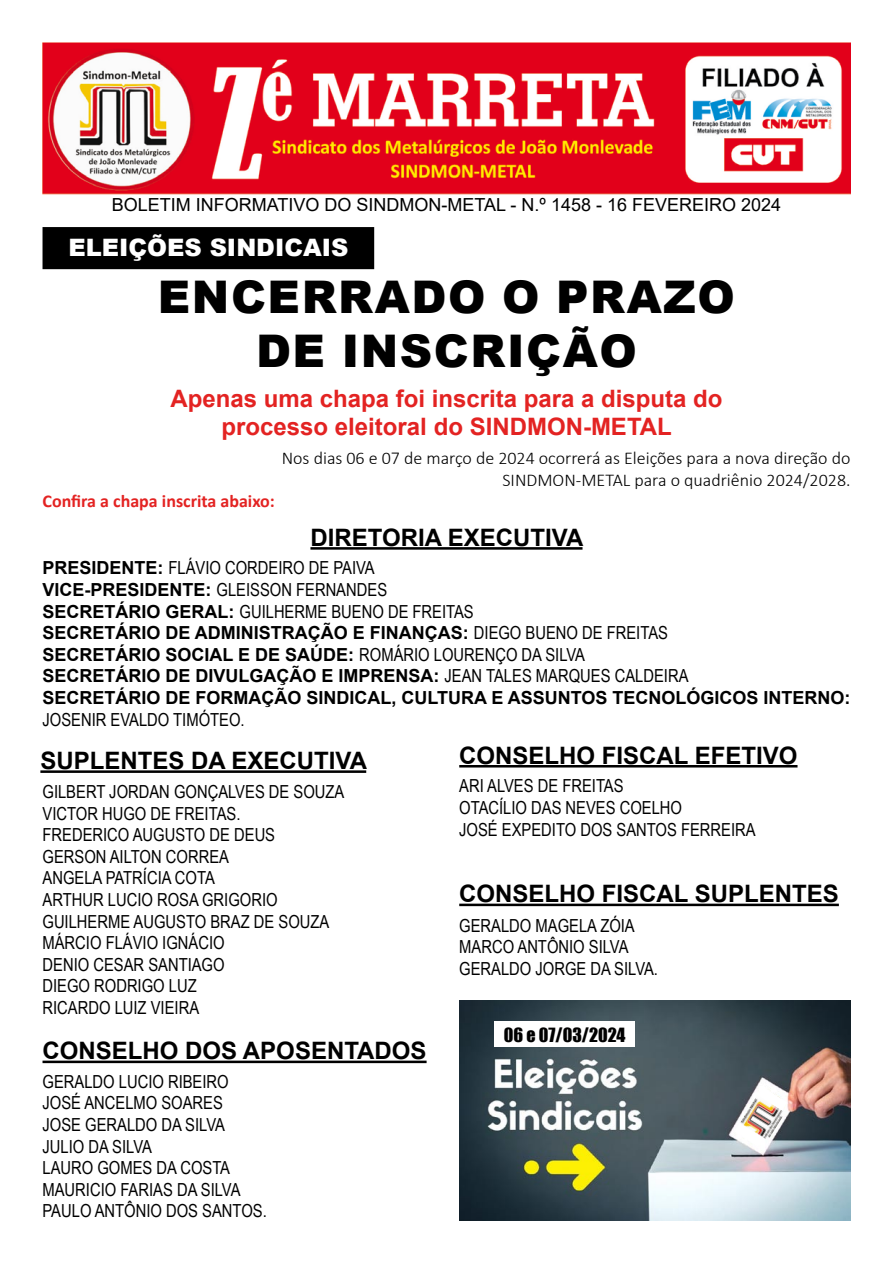
<style>
.page{position:relative;width:893px;height:1263px;background:#fff}
.page>*{position:absolute;margin:0;border:0;box-sizing:border-box;transform-origin:0 0}
.t1{font:900 45px/54px "Arial";letter-spacing:.035em;color:#000;text-align:center}
.t2{font:700 24px "Arial";color:#000}
.t3{font:700 24px/28.8px "Arial";color:#e32322;text-align:center}
.t4{font:900 24px "Arial";color:#fff}
.t5{font:18px/21.6px "Arial Narrow";color:#000}
.t6{font:700 18px/21.6px "Arial";color:#000}
.t7{font:300 18px/21.6px "Calibri";color:#000;text-align:right}
.t8{font:18px "Arial";color:#000}
.t9{font:700 18px "Calibri";color:#e32322}
.t10{font:18px "Impact";color:#000}
.s1{font-family:"Arial";font-weight:700}
.s2{font-family:"Arial Narrow";font-weight:400}
</style>
<div class="page">
<hr style="left:40px;top:770px;width:326px;height:3px;background:#000">
<hr style="left:459px;top:765px;width:338px;height:2px;background:#000">
<hr style="left:459px;top:904px;width:380px;height:2px;background:#000">
<hr style="left:43px;top:1060px;width:384px;height:3px;background:#000">
<hr style="left:310px;top:547px;width:272px;height:3px;background:#000">
<img style="left:43px;top:43px;width:807px;height:152px">
<div style="left:43px;top:228px;width:330px;height:40px;background:#000"></div>
<div style="left:43px;top:227px;width:331px;height:42px;border:2px solid #000"></div>
<img style="left:460px;top:1000px;width:390px;height:220px">
<svg style="left:734px;top:1087px;width:53px;height:60px"></svg>
<img style="left:740px;top:1095px;width:45px;height:46px">
<div style="left:495px;top:1022px;width:140px;height:25px;background:#fff"></div>
<p class="t8" style="left:112px;top:192px;width:671px">BOLETIM INFORMATIVO DO SINDMON-METAL - N.º 1458 - 16 FEVEREIRO 2024</p>
<h2 class="t4" style="left:68px;top:230px;width:158px">ELEIÇÕES SINDICAIS</h2>
<h1 class="t1" style="left:158px;top:269px;width:579px">ENCERRADO O PRAZO<br>DE INSCRIÇÃO</h1>
<h2 class="t3" style="left:170px;top:384px;width:554px">Apenas uma chapa foi inscrita para a disputa do processo eleitoral do SINDMON-METAL</h2>
<p class="t9" style="left:43px;top:489px;width:234px">Confira a chapa inscrita abaixo:</p>
<p class="t7" style="left:282px;top:447px;width:570px">Nos dias 06 e 07 de março de 2024 ocorrerá as Eleições para a nova direção do<br>SINDMON-METAL para o quadriênio 2024/2028.</p>
<h2 class="t2" style="left:310px;top:520px;width:274px">DIRETORIA EXECUTIVA</h2>
<p class="t5" style="left:43px;top:557px;width:433px"><span class="s1">PRESIDENTE:</span> FLÁVIO CORDEIRO DE PAIVA<br><span class="s1">VICE-PRESIDENTE:</span> GLEISSON FERNANDES<br><span class="s1">SECRETÁRIO GERAL:</span> GUILHERME BUENO DE FREITAS</p>
<p class="t6" style="left:43px;top:622px;width:809px">SECRETÁRIO DE ADMINISTRAÇÃO E FINANÇAS: <span class="s2">DIEGO BUENO DE FREITAS<br></span>SECRETÁRIO SOCIAL E DE SAÚDE: <span class="s2">ROMÁRIO LOURENÇO DA SILVA<br></span>SECRETÁRIO DE DIVULGAÇÃO E IMPRENSA: <span class="s2">JEAN TALES MARQUES CALDEIRA<br></span>SECRETÁRIO DE FORMAÇÃO SINDICAL, CULTURA E ASSUNTOS TECNOLÓGICOS INTERNO:</p>
<p class="t5" style="left:43px;top:708px;width:204px">JOSENIR EVALDO TIMÓTEO.</p>
<h2 class="t2" style="left:40px;top:744px;width:328px">SUPLENTES DA EXECUTIVA</h2>
<h2 class="t2" style="left:459px;top:738px;width:340px">CONSELHO FISCAL EFETIVO</h2>
<p class="t5" style="left:43px;top:780px;width:303px">GILBERT JORDAN GONÇALVES DE SOUZA<br>VICTOR HUGO DE FREITAS.<br>FREDERICO AUGUSTO DE DEUS<br>GERSON AILTON CORREA<br>ANGELA PATRÍCIA COTA<br>ARTHUR LUCIO ROSA GRIGORIO<br>GUILHERME AUGUSTO BRAZ DE SOUZA<br>MÁRCIO FLÁVIO IGNÁCIO<br>DENIO CESAR SANTIAGO<br>DIEGO RODRIGO LUZ<br>RICARDO LUIZ VIEIRA</p>
<h2 class="t2" style="left:43px;top:1034px;width:386px">CONSELHO DOS APOSENTADOS</h2>
<p class="t5" style="left:43px;top:1070px;width:226px">GERALDO LUCIO RIBEIRO<br>JOSÉ ANCELMO SOARES<br>JOSE GERALDO DA SILVA<br>JULIO DA SILVA<br>LAURO GOMES DA COSTA<br>MAURICIO FARIAS DA SILVA<br>PAULO ANTÔNIO DOS SANTOS.</p>
<p class="t5" style="left:459px;top:774px;width:298px">ARI ALVES DE FREITAS<br>OTACÍLIO DAS NEVES COELHO<br>JOSÉ EXPEDITO DOS SANTOS FERREIRA</p>
<h2 class="t2" style="left:459px;top:877px;width:381px">CONSELHO FISCAL SUPLENTES</h2>
<p class="t5" style="left:459px;top:914px;width:200px">GERALDO MAGELA ZÓIA<br>MARCO ANTÔNIO SILVA<br>GERALDO JORGE DA SILVA.</p>
<p class="t10" style="left:504px;top:1021px;width:123px">06 e 07/03/2024</p>
</div>
